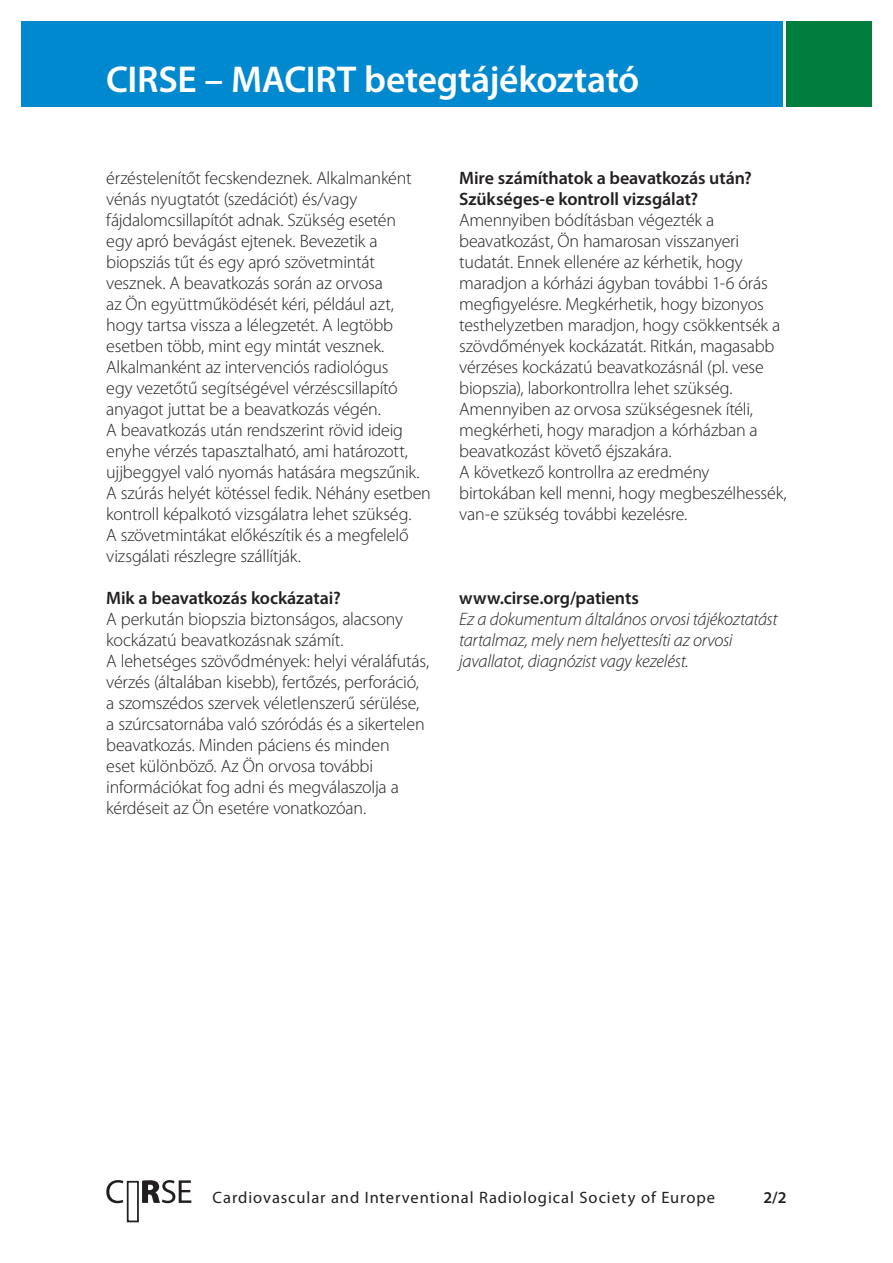
<style>
.page{position:relative;width:893px;height:1263px;background:#fff}
.page>*{position:absolute;margin:0;border:0;box-sizing:border-box;transform-origin:0 0}
.t1{font:600 37.5px "Myriad Pro";letter-spacing:-.005em;color:#fff}
.t2{font:300 18px/21px "Myriad Pro";letter-spacing:-.01em;color:#231f20}
.t3{font:italic 300 18px/21px "Myriad Pro";letter-spacing:-.015em;color:#231f20}
.t4{font:600 18px/21px "Myriad Pro";letter-spacing:-.005em;color:#231f20}
.t5{font:16.5px "Myriad Pro";letter-spacing:.055em;color:#231f20}
.t6{font:600 16.5px "Myriad Pro";color:#231f20}
</style>
<div class="page">
<div style="left:127px;top:1181px;width:12px;height:41px;background:#fff;border:2px solid #231f20"></div>
<svg style="left:106px;top:1180px;width:85px;height:23px"></svg>
<div style="left:21px;top:21px;width:761px;height:85px;background:#0089cf"></div>
<div style="left:787px;top:21px;width:85px;height:85px;background:#007e3d"></div>
<h1 class="t1" style="left:106px;top:59px;width:535px">CIRSE – MACIRT betegtájékoztató</h1>
<p class="t2" style="left:106px;top:167px;width:326px">érzéstelenítőt fecskendeznek. Alkalmanként vénás nyugtatót (szedációt) és/vagy fájdalomcsillapítót adnak. Szükség esetén<br>egy apró bevágást ejtenek. Bevezetik a biopsziás tűt és egy apró szövetmintát vesznek. A beavatkozás során az orvosa<br>az Ön együttműködését kéri, például azt, hogy tartsa vissza a lélegzetét. A legtöbb esetben több, mint egy mintát vesznek.<br>Alkalmanként az intervenciós radiológus<br>egy vezetőtű segítségével vérzéscsillapító anyagot juttat be a beavatkozás végén.<br>A beavatkozás után rendszerint rövid ideig enyhe vérzés tapasztalható, ami határozott, ujjbeggyel való nyomás hatására megszűnik.<br>A szúrás helyét kötéssel fedik. Néhány esetben kontroll képalkotó vizsgálatra lehet szükség.<br>A szövetmintákat előkészítik és a megfelelő vizsgálati részlegre szállítják.</p>
<p class="t4" style="left:106px;top:587px;width:236px">Mik a beavatkozás kockázatai?</p>
<p class="t2" style="left:106px;top:608px;width:324px">A perkután biopszia biztonságos, alacsony kockázatú beavatkozásnak számít.<br>A lehetséges szövődmények: helyi véraláfutás, vérzés (általában kisebb), fertőzés, perforáció, a szomszédos szervek véletlenszerű sérülése, a szúrcsatornába való szóródás és a sikertelen beavatkozás. Minden páciens és minden<br>eset különböző. Az Ön orvosa további információkat fog adni és megválaszolja a kérdéseit az Ön esetére vonatkozóan.</p>
<p class="t4" style="left:459px;top:167px;width:294px">Mire számíthatok a beavatkozás után?<br>Szükséges-e kontroll vizsgálat?</p>
<p class="t2" style="left:459px;top:210px;width:329px">Amennyiben bódításban végezték a beavatkozást, Ön hamarosan visszanyeri tudatát. Ennek ellenére az kérhetik, hogy maradjon a kórházi ágyban további 1-6 órás megfigyelésre. Megkérhetik, hogy bizonyos testhelyzetben maradjon, hogy csökkentsék a szövdőmények kockázatát. Ritkán, magasabb vérzéses kockázatú beavatkozásnál (pl. vese biopszia), laborkontrollra lehet szükség.<br>Amennyiben az orvosa szükségesnek ítéli, megkérheti, hogy maradjon a kórházban a beavatkozást követő éjszakára.<br>A következő kontrollra az eredmény birtokában kell menni, hogy megbeszélhessék, van-e szükség további kezelésre.</p>
<p class="t4" style="left:459px;top:588px;width:181px">www.cirse.org/patients</p>
<p class="t3" style="left:459px;top:609px;width:320px">Ez a dokumentum általános orvosi tájékoztatást tartalmaz, mely nem helyettesíti az orvosi javallatot, diagnózist vagy kezelést.</p>
<p class="t5" style="left:213px;top:1188px;width:504px">Cardiovascular and Interventional Radiological Society of Europe</p>
<p class="t6" style="left:763px;top:1188px;width:25px">2/2</p>
</div>
